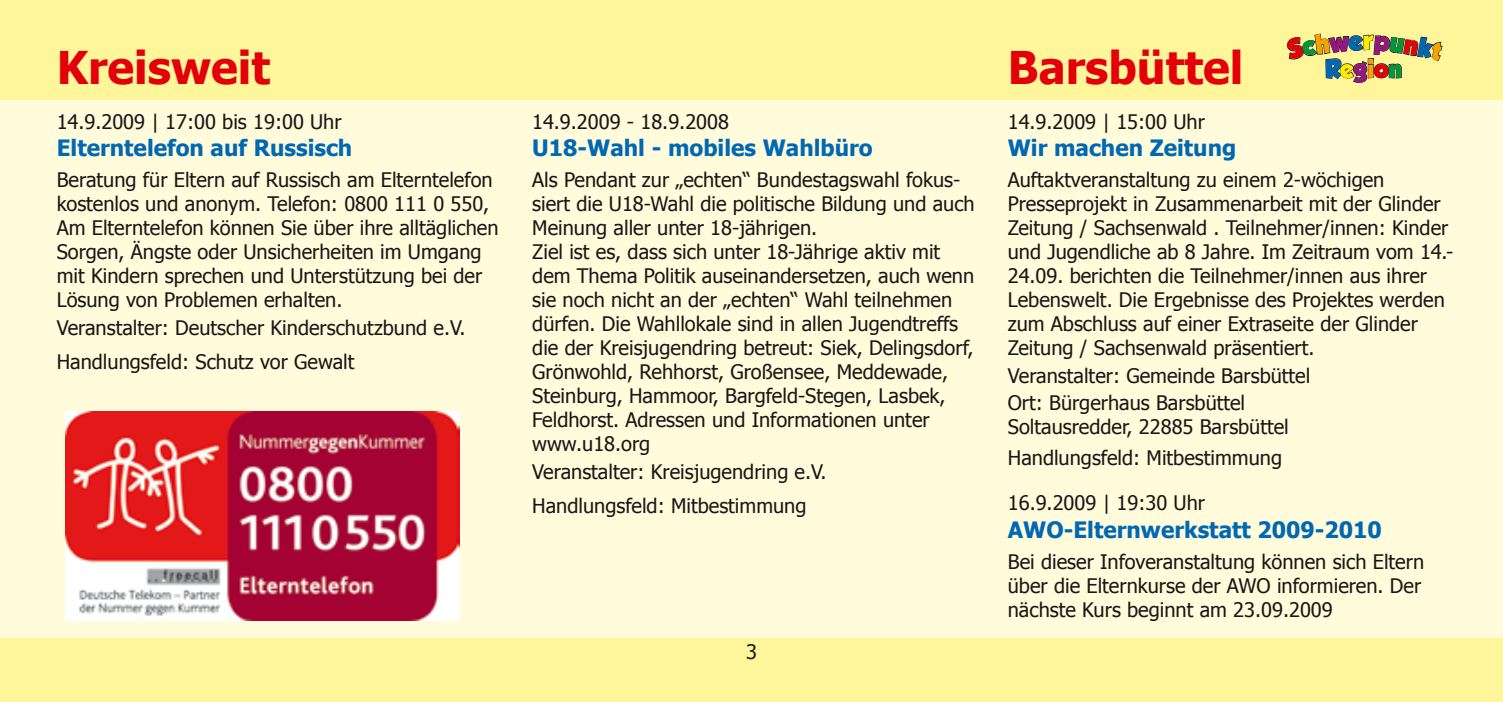
<style>
.page{position:relative;width:1503px;height:702px;background:#fff}
.page>*{position:absolute;margin:0;border:0;box-sizing:border-box;transform-origin:0 0}
.t1{font:700 45px "Tahoma";color:#e3000b}
.t2{font:23px "GROBOLD";color:#0068b3}
.t3{font:700 22.5px "Tahoma";color:#0068b3}
.t4{font:20px/24px "Tahoma";color:#181716}
.s1{color:#ffed00}
.s2{color:#941680}
.s3{color:#f6a200}
.s4{color:#e3000b}
.s5{color:#00963e}
</style>
<div class="page">
<div style="left:0;top:0;width:1502px;height:702px;background:#fffbdb"></div>
<div style="left:0;top:638px;width:1502px;height:64px;background:#fff59a"></div>
<div style="left:0;top:0;width:1502px;height:99px;background:#fff59a"></div>
<img style="left:65px;top:411px;width:394px;height:209px">
<svg style="left:1287px;top:33px;width:156px;height:50px"></svg>
<h1 class="t1" style="left:57px;top:36px;width:215px">Kreisweit</h1>
<h1 class="t1" style="left:1007px;top:36px;width:237px">Barsbüttel</h1>
<p class="t2" style="left:1325px;top:55px;width:78px">R<span class="s1">e</span><span class="s2">g</span><span class="s3">i</span><span class="s4">o</span><span class="s5">n</span></p>
<p class="t4" style="left:57px;top:108px;width:286px">14.9.2009 | 17:00 bis 19:00 Uhr</p>
<p class="t3" style="left:57px;top:132px;width:297px">Elterntelefon auf Russisch</p>
<p class="t4" style="left:57px;top:166px;width:443px">Beratung für Eltern auf Russisch am Elterntelefon kostenlos und anonym. Telefon: 0800 111 0 550, Am Elterntelefon können Sie über ihre alltäglichen Sorgen, Ängste oder Unsicherheiten im Umgang mit Kindern sprechen und Unterstützung bei der Lösung von Problemen erhalten.</p>
<p class="t4" style="left:57px;top:309px;width:410px;line-height:34.5px">Veranstalter: Deutscher Kinderschutzbund e.V.<br>Handlungsfeld: Schutz vor Gewalt</p>
<p class="t4" style="left:532px;top:108px;width:198px">14.9.2009 - 18.9.2008</p>
<p class="t3" style="left:532px;top:132px;width:342px">U18-Wahl - mobiles Wahlbüro</p>
<p class="t4" style="left:532px;top:166px;width:444px">Als Pendant zur „echten“ Bundestagswahl fokus&shy;siert die U18-Wahl die politische Bildung und auch Meinung aller unter 18-jährigen.<br>Ziel ist es, dass sich unter 18-Jährige aktiv mit dem Thema Politik auseinandersetzen, auch wenn sie noch nicht an der „echten“ Wahl teilnehmen dürfen. Die Wahllokale sind in allen Jugendtreffs die der Kreisjugendring betreut: Siek, Delingsdorf, Grönwohld, Rehhorst, Großensee, Meddewade, Steinburg, Hammoor, Bargfeld-Stegen, Lasbek, Feldhorst. Adressen und Informationen unter www.u18.org</p>
<p class="t4" style="left:532px;top:453px;width:296px;line-height:34.5px">Veranstalter: Kreisjugendring e.V.<br>Handlungsfeld: Mitbestimmung</p>
<p class="t4" style="left:746px;top:639px;width:12px">3</p>
<p class="t4" style="left:1007px;top:108px;width:199px">14.9.2009 | 15:00 Uhr</p>
<p class="t3" style="left:1007px;top:132px;width:230px">Wir machen Zeitung</p>
<p class="t4" style="left:1007px;top:166px;width:447px">Auftaktveranstaltung zu einem 2-wöchigen Presseprojekt in Zusammenarbeit mit der Glinder Zeitung / Sachsenwald . Teilnehmer/innen: Kinder und Jugendliche ab 8 Jahre. Im Zeitraum vom 14.- 24.09. berichten die Teilnehmer/innen aus ihrer Lebenswelt. Die Ergebnisse des Projektes werden zum Abschluss auf einer Extraseite der Glinder Zeitung / Sachsenwald präsentiert.</p>
<p class="t4" style="left:1007px;top:360px;width:304px;line-height:27.5px">Veranstalter: Gemeinde Barsbüttel<br>Ort: Bürgerhaus Barsbüttel</p>
<p class="t4" style="left:1007px;top:410px;width:282px;line-height:31px">Soltausredder, 22885 Barsbüttel<br>Handlungsfeld: Mitbestimmung</p>
<p class="t4" style="left:1007px;top:490px;width:199px">16.9.2009 | 19:30 Uhr</p>
<p class="t3" style="left:1007px;top:513px;width:375px">AWO-Elternwerkstatt 2009-2010</p>
<p class="t4" style="left:1007px;top:548px;width:418px">Bei dieser Infoveranstaltung können sich Eltern über die Elternkurse der AWO informieren. Der nächste Kurs beginnt am 23.09.2009</p>
</div>
